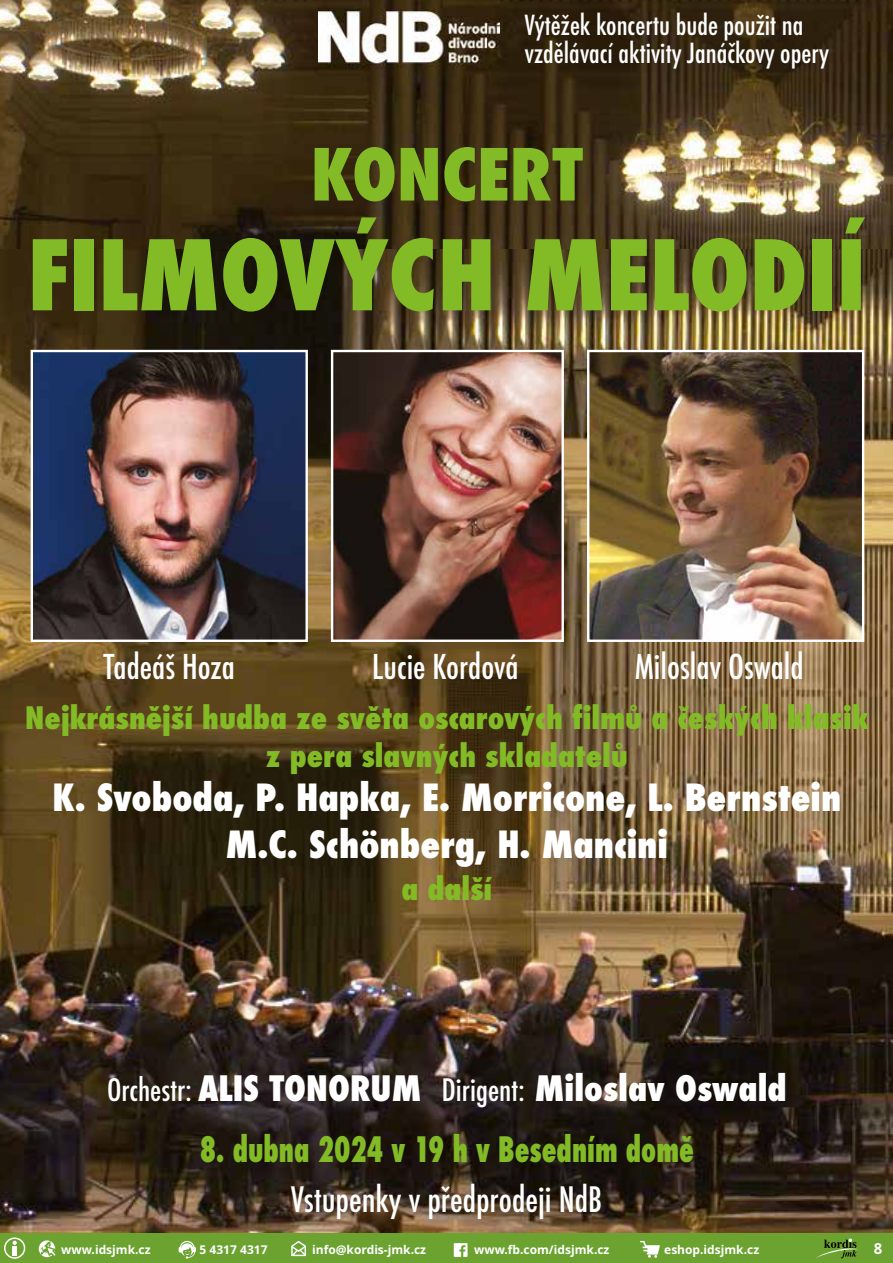
<style>
.page{position:relative;width:893px;height:1263px;background:#fff}
.page>*{position:absolute;margin:0;border:0;box-sizing:border-box;transform-origin:0 0}
.t1{font:800 condensed 94.35px "Futura";color:#83bb26}
.t2{font:800 condensed 69.75px "Futura";color:#83bb26}
.t3{font:800 condensed 36.45px/46.8px "Futura";color:#fff;text-align:center}
.t4{font:800 condensed 34.05px "Futura";color:#fff}
.t5{font:800 condensed 34.05px "Futura";color:#83bb26;scale:.8 1}
.t6{font:500 condensed 34.05px "Futura";color:#fff}
.t7{font:500 condensed 33.3px "Futura";color:#fff}
.t8{font:800 condensed 30.15px/38.7px "Futura";color:#83bb26;text-align:center}
.t9{font:500 condensed 27px/28.2px "Futura";color:#fff}
.t10{font:700 15px "Noto Sans";color:#fff}
.t11{font:700 12px "Noto Sans";color:#fff}
.s1{font-weight:500;font-size:30.15px}
</style>
<div class="page">
<img style="left:0;top:0;width:893px;height:250px">
<img style="left:0;top:250px;width:893px;height:983px">
<img style="left:334px;top:353px;width:227px;height:286px">
<div style="left:331px;top:350px;width:233px;height:292px;border:2px solid #fff"></div>
<img style="left:34px;top:353px;width:271px;height:286px">
<div style="left:31px;top:350px;width:277px;height:292px;border:2px solid #fff"></div>
<img style="left:590px;top:353px;width:271px;height:286px">
<div style="left:587px;top:350px;width:277px;height:292px;border:2px solid #fff"></div>
<img style="left:318px;top:0;width:182px;height:86px">
<div style="left:0;top:1233px;width:893px;height:30px;background:#6ba230"></div>
<p class="t9" style="left:525px;top:11px;width:306px">Výtěžek koncertu bude použit na vzdělávací aktivity Janáčkovy opery</p>
<h2 class="t2" style="left:311px;top:127px;width:273px">KONCERT</h2>
<h1 class="t1" style="left:28px;top:211px;width:839px">FILMOVÝCH MELODIÍ</h1>
<p class="t7" style="left:103px;top:645px;width:133px">Tadeáš Hoza</p>
<p class="t7" style="left:372px;top:645px;width:148px">Lucie Kordová</p>
<p class="t8" style="left:25px;top:698px;width:845px">Nejkrásnější hudba ze světa oscarových filmů a českých klasik z pera slavných skladatelů</p>
<p class="t3" style="left:52px;top:775px;width:790px">K. Svoboda, P. Hapka, E. Morricone, L. Bernstein<br>M.C. Schönberg, H. Mancini</p>
<p class="t8" style="left:401px;top:869px;width:92px">a další</p>
<p class="t7" style="left:635px;top:645px;width:170px">Miloslav Oswald</p>
<p class="t4" style="left:107px;top:1065px;width:681px"><span class="s1">Orchestr:</span> ALIS TONORUM <span class="s1">Dirigent:</span> Miloslav Oswald</p>
<p class="t5" style="left:200px;top:1126px;width:619px">8. dubna 2024 v 19 h v Besedním domě</p>
<p class="t6" style="left:291px;top:1178px;width:313px">Vstupenky v předprodeji NdB</p>
<p class="t11" style="left:61px;top:1241px;width:91px">www.idsjmk.cz</p>
<p class="t11" style="left:200px;top:1241px;width:70px">5 4317 4317</p>
<p class="t11" style="left:312px;top:1241px;width:115px">info@kordis-jmk.cz</p>
<p class="t11" style="left:474px;top:1241px;width:137px">www.fb.com/idsjmk.cz</p>
<p class="t11" style="left:664px;top:1241px;width:96px">eshop.idsjmk.cz</p>
<p class="t10" style="left:874px;top:1237px;width:10px">8</p>
</div>
